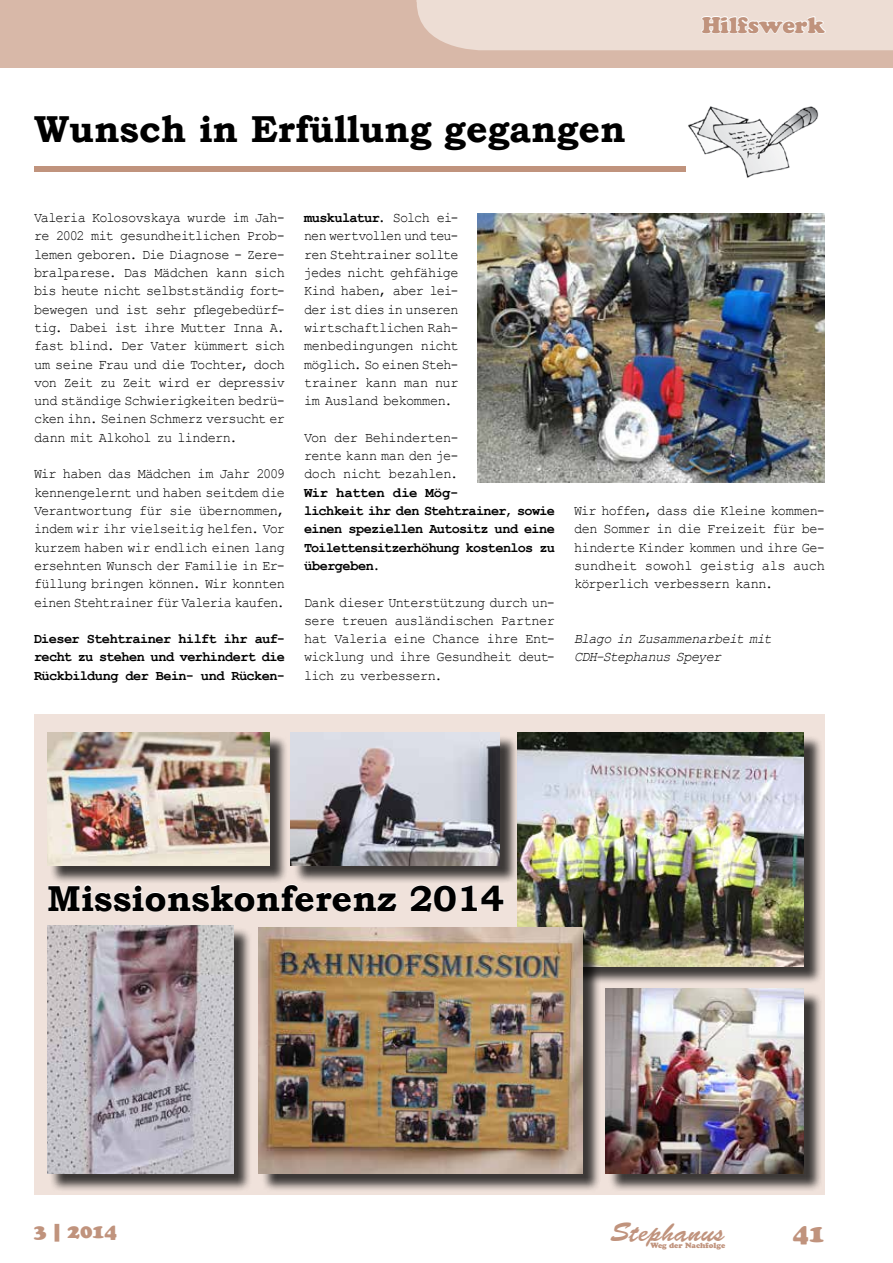
<style>
.page{position:relative;width:893px;height:1263px;background:#fff}
.page>*{position:absolute;margin:0;border:0;box-sizing:border-box;transform-origin:0 0}
.t1{font:700 37.5px "Bookman Old Style";color:#000}
.t2{font:700 36px "Bookman Old Style";color:#000}
.t3{font:27px "Banff Plain";letter-spacing:.02em;color:#c0937d}
.t4{font:25.5px "Cooper Black Std";color:#c0937d}
.t5{font:22.5px "Cooper Black Std";color:#c0937d}
.t6{font:900 21px "Cooper";color:#c0937d}
.t7{font:14.25px/18.3px "Courier New";letter-spacing:-.045em;color:#000;text-align:justify;scale:.95 1}
.t8{font:700 14.25px/18.3px "Courier New";letter-spacing:-.04em;color:#000}
.t9{font:700 14.25px/18.3px "Courier New";letter-spacing:-.04em;color:#000;text-align:justify;scale:.96 1}
.t10{font:14.25px/18.3px "Courier New";letter-spacing:-.045em;color:#000;text-align:justify;scale:.96 1}
.t11{font:italic 14.25px/18.3px "Courier New";letter-spacing:-.05em;color:#000;scale:.95 1}
.t12{font:7.5px "Cooper Black Std";color:#c0937d}
.s1{font-weight:700}
</style>
<div class="page">
<div style="left:1px;top:0;width:892px;height:68px;background:#d8b8a8"></div>
<svg style="left:416px;top:0;width:477px;height:51px;background:#ecdcd3"></svg>
<div style="left:34px;top:166px;width:748px;height:5px;background:#c0937d"></div>
<img style="left:478px;top:213px;width:347px;height:270px">
<img style="left:687px;top:106px;width:132px;height:72px">
<div style="left:34px;top:714px;width:791px;height:481px;background:#f0e2db"></div>
<div style="left:49px;top:927px;width:203px;height:265px;background:#000;opacity:.75"></div>
<img style="left:47px;top:925px;width:186px;height:248px">
<div style="left:520px;top:735px;width:303px;height:249px;background:#000;opacity:.75"></div>
<img style="left:518px;top:733px;width:286px;height:233px">
<div style="left:293px;top:735px;width:225px;height:150px;background:#000;opacity:.75"></div>
<img style="left:291px;top:733px;width:209px;height:133px">
<div style="left:608px;top:991px;width:215px;height:201px;background:#000;opacity:.75"></div>
<img style="left:606px;top:989px;width:198px;height:184px">
<div style="left:50px;top:735px;width:238px;height:149px;background:#000;opacity:.75"></div>
<img style="left:47px;top:733px;width:223px;height:133px">
<div style="left:261px;top:929px;width:340px;height:263px;background:#000;opacity:.75"></div>
<img style="left:259px;top:927px;width:323px;height:246px">
<svg style="left:48px;top:884px;width:350px;height:28px"></svg>
<svg style="left:410px;top:884px;width:94px;height:28px"></svg>
<h1 class="t1" style="left:34px;top:102px;width:593px">Wunsch in Erfüllung gegangen</h1>
<h3 class="t5" style="left:702px;top:11px;width:125px">Hilfswerk</h3>
<p class="t7" style="left:34px;top:208px;width:266px">Valeria Kolosovskaya wurde im Jah&shy;re 2002 mit gesundheitlichen Prob&shy;lemen geboren. Die Diagnose - Zere&shy;bralparese. Das Mädchen kann sich bis heute nicht selbstständig fort&shy;bewegen und ist sehr pflegebedürf&shy;tig. Dabei ist ihre Mutter Inna A. fast blind. Der Vater kümmert sich um seine Frau und die Tochter, doch von Zeit zu Zeit wird er depressiv und ständige Schwierigkeiten bedrü&shy;cken ihn. Seinen Schmerz versucht er dann mit Alkohol zu lindern.</p>
<p class="t7" style="left:34px;top:464px;width:266px">Wir haben das Mädchen im Jahr 2009 kennengelernt und haben seitdem die Verantwortung für sie übernommen, indem wir ihr vielseitig helfen. Vor kurzem haben wir endlich einen lang ersehnten Wunsch der Familie in Er&shy;füllung bringen können. Wir konnten einen Stehtrainer für Valeria kaufen.</p>
<p class="t9" style="left:34px;top:629px;width:263px">Dieser Stehtrainer hilft ihr auf&shy;recht zu stehen und verhindert die Rückbildung der Bein- und Rücken-</p>
<p class="t7" style="left:304px;top:208px;width:164px"><span class="s1">muskulatur.</span> Solch ei&shy;nen wertvollen und teu&shy;ren Stehtrainer sollte jedes nicht gehfähige Kind haben, aber lei&shy;der ist dies in unseren wirtschaftlichen Rah&shy;menbedingungen nicht möglich. So einen Steh&shy;trainer kann man nur im Ausland bekommen.</p>
<p class="t10" style="left:304px;top:428px;width:162px">Von der Behinderten&shy;rente kann man den je&shy;doch nicht bezahlen.</p>
<p class="t8" style="left:304px;top:483px;width:252px">Wir hatten die Mög-<br>lichkeit ihr den Stehtrainer, sowie einen speziellen Autositz und eine<br>Toilettensitzerhöhung kostenlos zu übergeben.</p>
<p class="t7" style="left:304px;top:592px;width:266px">Dank dieser Unterstützung durch un&shy;sere treuen ausländischen Partner hat Valeria eine Chance ihre Ent&shy;wicklung und ihre Gesundheit deut&shy;lich zu verbessern.</p>
<p class="t7" style="left:574px;top:501px;width:266px">Wir hoffen, dass die Kleine kommen&shy;den Sommer in die Freizeit für be&shy;hinderte Kinder kommen und ihre Ge&shy;sundheit sowohl geistig als auch körperlich verbessern kann.</p>
<p class="t11" style="left:574px;top:629px;width:210px">Blago in Zusammenarbeit mit<br>CDH-Stephanus Speyer</p>
<h2 class="t2" style="left:47px;top:872px;width:459px">Missionskonferenz 2014</h2>
<h3 class="t6" style="left:34px;top:1218px;width:85px">3 | 2014</h3>
<h3 class="t3" style="left:610px;top:1217px;width:116px">Stephanus</h3>
<p class="t12" style="left:650px;top:1241px;width:76px">Weg der Nachfolge</p>
<h3 class="t4" style="left:793px;top:1218px;width:34px">41</h3>
</div>
